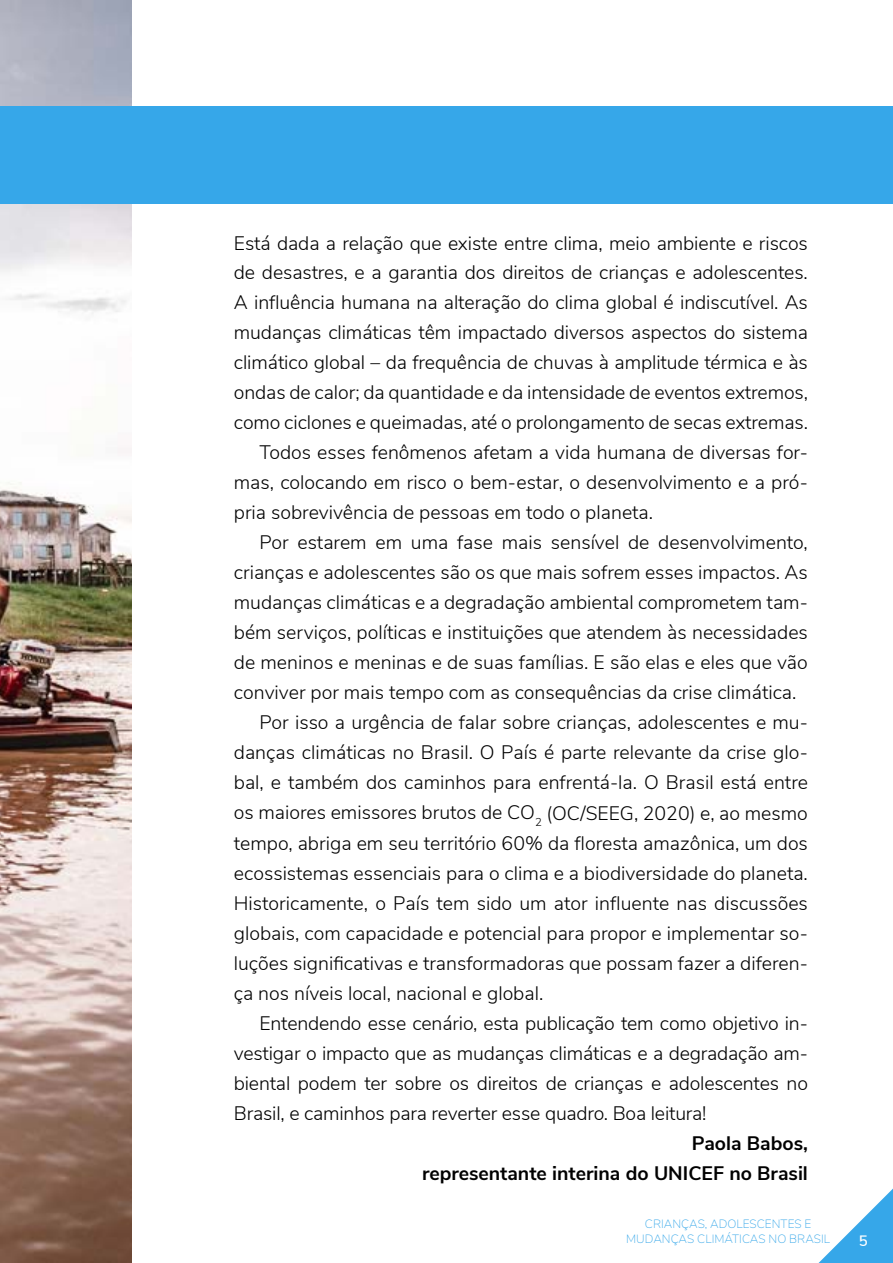
<style>
.page{position:relative;width:893px;height:1263px;background:#fff}
.page>*{position:absolute;margin:0;border:0;box-sizing:border-box;transform-origin:0 0}
.t1{font:300 19.5px "Nunito Sans";color:#000}
.t2{font:700 19.5px/30px "Nunito Sans";color:#000;text-align:right}
.t3{font:600 15px "Nunito Sans";color:#fff}
.t4{font:200 12px/14.4px "Nunito Sans";color:#36a7e9;text-align:center}
</style>
<div class="page">
<svg style="left:818px;top:1188px;width:75px;height:75px"></svg>
<img style="left:0;top:0;width:132px;height:1263px">
<div style="left:0;top:106px;width:893px;height:98px;background:#36a7e9"></div>
<p class="t1" style="left:234px;top:229px;width:576px">Está dada a relação que existe entre clima, meio ambiente e riscos</p>
<p class="t1" style="left:234px;top:258px;width:575px">de desastres, e a garantia dos direitos de crianças e adolescentes.</p>
<p class="t1" style="left:234px;top:288px;width:576px">A influência humana na alteração do clima global é indiscutível. As</p>
<p class="t1" style="left:234px;top:318px;width:576px">mudanças climáticas têm impactado diversos aspectos do sistema</p>
<p class="t1" style="left:234px;top:348px;width:575px">climático global – da frequência de chuvas à amplitude térmica e às</p>
<p class="t1" style="left:234px;top:378px;width:576px">ondas de calor; da quantidade e da intensidade de eventos extremos,</p>
<p class="t1" style="left:234px;top:408px;width:576px">como ciclones e queimadas, até o prolongamento de secas extremas.</p>
<p class="t1" style="left:259px;top:438px;width:550px">Todos esses fenômenos afetam a vida humana de diversas for-</p>
<p class="t1" style="left:234px;top:468px;width:576px">mas, colocando em risco o bem-estar, o desenvolvimento e a pró-</p>
<p class="t1" style="left:234px;top:498px;width:421px">pria sobrevivência de pessoas em todo o planeta.</p>
<p class="t1" style="left:259px;top:528px;width:550px">Por estarem em uma fase mais sensível de desenvolvimento,</p>
<p class="t1" style="left:234px;top:558px;width:575px">crianças e adolescentes são os que mais sofrem esses impactos. As</p>
<p class="t1" style="left:234px;top:588px;width:576px">mudanças climáticas e a degradação ambiental comprometem tam-</p>
<p class="t1" style="left:234px;top:618px;width:576px">bém serviços, políticas e instituições que atendem às necessidades</p>
<p class="t1" style="left:234px;top:648px;width:575px">de meninos e meninas e de suas famílias. E são elas e eles que vão</p>
<p class="t1" style="left:234px;top:678px;width:564px">conviver por mais tempo com as consequências da crise climática.</p>
<p class="t1" style="left:259px;top:708px;width:550px">Por isso a urgência de falar sobre crianças, adolescentes e mu-</p>
<p class="t1" style="left:234px;top:738px;width:576px">danças climáticas no Brasil. O País é parte relevante da crise glo-</p>
<p class="t1" style="left:234px;top:768px;width:576px">bal, e também dos caminhos para enfrentá-la. O Brasil está entre</p>
<p class="t1" style="left:234px;top:798px;width:575px">os maiores emissores brutos de CO<sub>2</sub> (OC/SEEG, 2020) e, ao mesmo</p>
<p class="t1" style="left:234px;top:828px;width:576px">tempo, abriga em seu território 60% da floresta amazônica, um dos</p>
<p class="t1" style="left:234px;top:858px;width:576px">ecossistemas essenciais para o clima e a biodiversidade do planeta.</p>
<p class="t1" style="left:234px;top:888px;width:576px">Historicamente, o País tem sido um ator influente nas discussões</p>
<p class="t1" style="left:234px;top:918px;width:576px">globais, com capacidade e potencial para propor e implementar so-</p>
<p class="t1" style="left:234px;top:948px;width:576px">luções significativas e transformadoras que possam fazer a diferen-</p>
<p class="t1" style="left:234px;top:978px;width:311px">ça nos níveis local, nacional e global.</p>
<p class="t1" style="left:259px;top:1008px;width:550px">Entendendo esse cenário, esta publicação tem como objetivo in-</p>
<p class="t1" style="left:234px;top:1038px;width:576px">vestigar o impacto que as mudanças climáticas e a degradação am-</p>
<p class="t1" style="left:234px;top:1068px;width:576px">biental podem ter sobre os direitos de crianças e adolescentes no</p>
<p class="t1" style="left:234px;top:1098px;width:474px">Brasil, e caminhos para reverter esse quadro. Boa leitura!</p>
<p class="t2" style="left:422px;top:1126px;width:387px">Paola Babos,<br>representante interina do UNICEF no Brasil</p>
<p class="t4" style="left:626px;top:1216px;width:205px">CRIANÇAS, ADOLESCENTES E<br>MUDANÇAS CLIMÁTICAS NO BRASIL</p>
<p class="t3" style="left:859px;top:1230px;width:10px">5</p>
</div>
